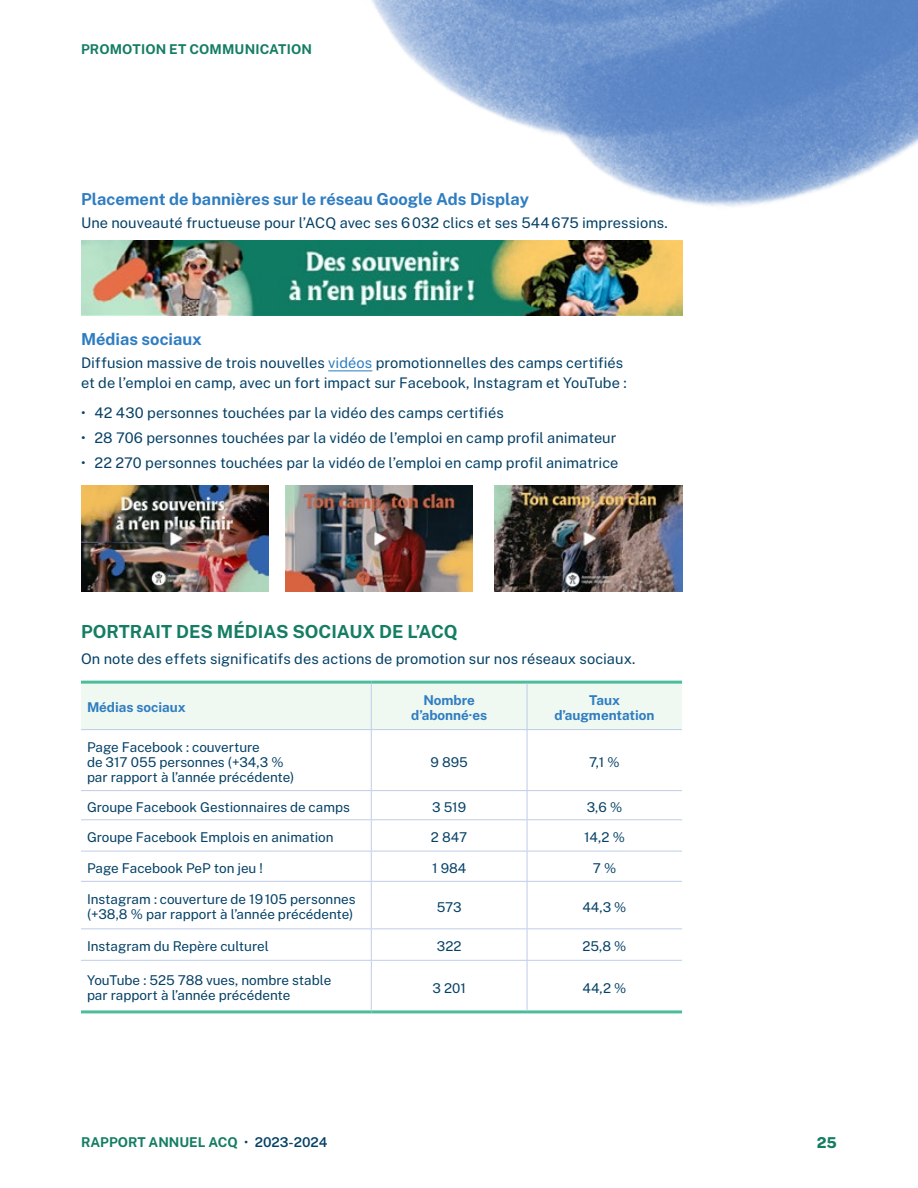
<style>
.page{position:relative;width:918px;height:1188px;background:#fff}
.page>*{position:absolute;margin:0;border:0;box-sizing:border-box;transform-origin:0 0}
.t1{font:700 18px "Public Sans";color:#147d63}
.t2{font:700 16.5px "Public Sans";color:#2f7dc1}
.t3{font:800 15px "Public Sans";color:#147d63}
.TXT___courant{font:14.7px/19.5px "Public Sans";color:#054166}
.TXT___Courant___Liste_puces{font:14.7px "Public Sans";letter-spacing:.005em;color:#054166}
.TXT___Courant___Tableau___Left{font:13.5px/15px "Public Sans";color:#054166}
.TXT___Courant___Tableau___Center{font:13.5px "Public Sans";color:#054166}
.TXT___courant-2{font:700 13.5px "Public Sans";letter-spacing:.005em;color:#147d63}
.H2___Tableau___Center{font:700 13.5px/15px "Public Sans";color:#2f7dc1;text-align:center}
.H2___Tableau___Left{font:700 13.5px "Public Sans";color:#2f7dc1}
.s1{color:#2f7dc1}
.s2{font-weight:400;color:#054166}
.s3{font-weight:600;color:#054166}
</style>
<div class="page">
<hr style="left:328px;top:370px;width:44px;height:1px;background:#2f7dc1">
<img style="left:81px;top:486px;width:188px;height:105px">
<img style="left:285px;top:486px;width:188px;height:105px">
<img style="left:494px;top:486px;width:188px;height:105px">
<div style="left:81px;top:684px;width:601px;height:45px;background:#eff8f1"></div>
<hr style="left:81px;top:681px;width:290px;height:3px;background:#4bbd9c">
<hr style="left:371px;top:681px;width:156px;height:3px;background:#4bbd9c">
<hr style="left:527px;top:681px;width:155px;height:3px;background:#4bbd9c">
<hr style="left:81px;top:1010px;width:290px;height:3px;background:#4bbd9c">
<hr style="left:371px;top:1010px;width:156px;height:3px;background:#4bbd9c">
<hr style="left:527px;top:1010px;width:155px;height:3px;background:#4bbd9c">
<hr style="left:371px;top:684px;width:1px;height:45px;background:#bdcde9">
<hr style="left:527px;top:684px;width:1px;height:45px;background:#bdcde9">
<hr style="left:81px;top:729px;width:290px;height:1px;background:#bdcde9">
<hr style="left:371px;top:729px;width:156px;height:1px;background:#bdcde9">
<hr style="left:371px;top:730px;width:1px;height:60px;background:#bdcde9">
<hr style="left:527px;top:729px;width:155px;height:1px;background:#bdcde9">
<hr style="left:527px;top:730px;width:1px;height:60px;background:#bdcde9">
<hr style="left:81px;top:790px;width:290px;height:1px;background:#bdcde9">
<hr style="left:371px;top:790px;width:156px;height:1px;background:#bdcde9">
<svg style="left:371px;top:791px;width:1px;height:28px"></svg>
<hr style="left:527px;top:790px;width:155px;height:1px;background:#bdcde9">
<svg style="left:527px;top:791px;width:1px;height:28px"></svg>
<hr style="left:81px;top:819px;width:290px;height:1px;background:#bdcde9">
<hr style="left:371px;top:819px;width:156px;height:1px;background:#bdcde9">
<hr style="left:371px;top:820px;width:1px;height:31px;background:#bdcde9">
<hr style="left:527px;top:819px;width:155px;height:1px;background:#bdcde9">
<hr style="left:527px;top:820px;width:1px;height:31px;background:#bdcde9">
<hr style="left:81px;top:851px;width:290px;height:1px;background:#bdcde9">
<hr style="left:371px;top:851px;width:156px;height:1px;background:#bdcde9">
<hr style="left:371px;top:851px;width:1px;height:30px;background:#bdcde9">
<hr style="left:527px;top:851px;width:155px;height:1px;background:#bdcde9">
<hr style="left:527px;top:851px;width:1px;height:30px;background:#bdcde9">
<hr style="left:81px;top:881px;width:290px;height:1px;background:#bdcde9">
<hr style="left:371px;top:881px;width:156px;height:1px;background:#bdcde9">
<hr style="left:371px;top:882px;width:1px;height:46px;background:#bdcde9">
<hr style="left:527px;top:881px;width:155px;height:1px;background:#bdcde9">
<hr style="left:527px;top:882px;width:1px;height:46px;background:#bdcde9">
<hr style="left:81px;top:928px;width:290px;height:1px;background:#bdcde9">
<hr style="left:371px;top:928px;width:156px;height:1px;background:#bdcde9">
<hr style="left:371px;top:929px;width:1px;height:31px;background:#bdcde9">
<hr style="left:527px;top:928px;width:155px;height:1px;background:#bdcde9">
<hr style="left:527px;top:929px;width:1px;height:31px;background:#bdcde9">
<hr style="left:81px;top:960px;width:290px;height:1px;background:#bdcde9">
<hr style="left:371px;top:960px;width:156px;height:1px;background:#bdcde9">
<hr style="left:371px;top:961px;width:1px;height:49px;background:#bdcde9">
<hr style="left:527px;top:960px;width:155px;height:1px;background:#bdcde9">
<hr style="left:527px;top:961px;width:1px;height:49px;background:#bdcde9">
<img style="left:81px;top:241px;width:601px;height:75px">
<img style="left:371px;top:0;width:547px;height:207px">
<p class="TXT___courant-2" style="left:81px;top:39px;width:233px">PROMOTION ET COMMUNICATION</p>
<h3 class="t2" style="left:81px;top:187px;width:449px">Placement de bannières sur le réseau Google Ads Display</h3>
<p class="TXT___courant" style="left:81px;top:212px;width:588px">Une nouveauté fructueuse pour l’ACQ avec ses 6032 clics et ses 544675 impressions.</p>
<h3 class="t2" style="left:81px;top:327px;width:122px">Médias sociaux</h3>
<p class="TXT___courant" style="left:81px;top:352px;width:547px">Diffusion massive de trois nouvelles <span class="s1">vidéos</span> promotionnelles des camps certifiés et de l’emploi en camp, avec un fort impact sur Facebook, Instagram et YouTube :</p>
<p class="TXT___Courant___Liste_puces" style="left:81px;top:402px;width:424px">• 42 430 personnes touchées par la vidéo des camps certifiés</p>
<p class="TXT___Courant___Liste_puces" style="left:81px;top:427px;width:537px">• 28 706 personnes touchées par la vidéo de l’emploi en camp profil animateur</p>
<p class="TXT___Courant___Liste_puces" style="left:81px;top:452px;width:539px">• 22 270 personnes touchées par la vidéo de l’emploi en camp profil animatrice</p>
<h2 class="t1" style="left:81px;top:618px;width:378px">PORTRAIT DES MÉDIAS SOCIAUX DE L’ACQ</h2>
<p class="TXT___courant" style="left:81px;top:648px;width:556px">On note des effets significatifs des actions de promotion sur nos réseaux sociaux.</p>
<p class="H2___Tableau___Left" style="left:87px;top:698px;width:100px">Médias sociaux</p>
<p class="H2___Tableau___Center" style="left:411px;top:692px;width:78px">Nombre d’abonné·es</p>
<p class="H2___Tableau___Center" style="left:554px;top:692px;width:102px">Taux d’augmentation</p>
<p class="TXT___Courant___Tableau___Left" style="left:87px;top:738px;width:209px">Page Facebook : couverture<br>de 317 055 personnes (+34,3 % par rapport à l’année précédente)</p>
<p class="TXT___Courant___Tableau___Center" style="left:431px;top:752px;width:39px">9 895</p>
<p class="TXT___Courant___Tableau___Center" style="left:589px;top:752px;width:32px">7,1 %</p>
<p class="TXT___Courant___Tableau___Left" style="left:87px;top:798px;width:264px">Groupe Facebook Gestionnaires de camps</p>
<p class="TXT___Courant___Tableau___Center" style="left:432px;top:797px;width:36px">3 519</p>
<p class="TXT___Courant___Tableau___Center" style="left:587px;top:797px;width:37px">3,6 %</p>
<p class="TXT___Courant___Tableau___Left" style="left:87px;top:829px;width:248px">Groupe Facebook Emplois en animation</p>
<p class="TXT___Courant___Tableau___Center" style="left:431px;top:827px;width:38px">2 847</p>
<p class="TXT___Courant___Tableau___Center" style="left:584px;top:827px;width:42px">14,2 %</p>
<p class="TXT___Courant___Tableau___Left" style="left:87px;top:859px;width:177px">Page Facebook PeP ton jeu !</p>
<p class="TXT___Courant___Tableau___Center" style="left:432px;top:858px;width:36px">1 984</p>
<p class="TXT___Courant___Tableau___Center" style="left:593px;top:858px;width:25px">7 %</p>
<p class="TXT___Courant___Tableau___Left" style="left:87px;top:891px;width:270px">Instagram : couverture de 19105 personnes (+38,8 % par rapport à l’année précédente)</p>
<p class="TXT___Courant___Tableau___Center" style="left:437px;top:897px;width:26px">573</p>
<p class="TXT___Courant___Tableau___Center" style="left:583px;top:897px;width:46px">44,3 %</p>
<p class="TXT___Courant___Tableau___Left" style="left:87px;top:938px;width:183px">Instagram du Repère culturel</p>
<p class="TXT___Courant___Tableau___Center" style="left:437px;top:936px;width:26px">322</p>
<p class="TXT___Courant___Tableau___Center" style="left:583px;top:936px;width:45px">25,8 %</p>
<p class="TXT___Courant___Tableau___Left" style="left:87px;top:972px;width:246px">YouTube : 525 788 vues, nombre stable par rapport à l’année précédente</p>
<p class="TXT___Courant___Tableau___Center" style="left:432px;top:978px;width:35px">3 201</p>
<p class="TXT___Courant___Tableau___Center" style="left:583px;top:978px;width:45px">44,2 %</p>
<p class="TXT___courant-2" style="left:81px;top:1132px;width:248px">RAPPORT ANNUEL ACQ <span class="s2">•</span> <span class="s3">2023-2024</span></p>
<p class="t3" style="left:817px;top:1132px;width:22px">25</p>
</div>
